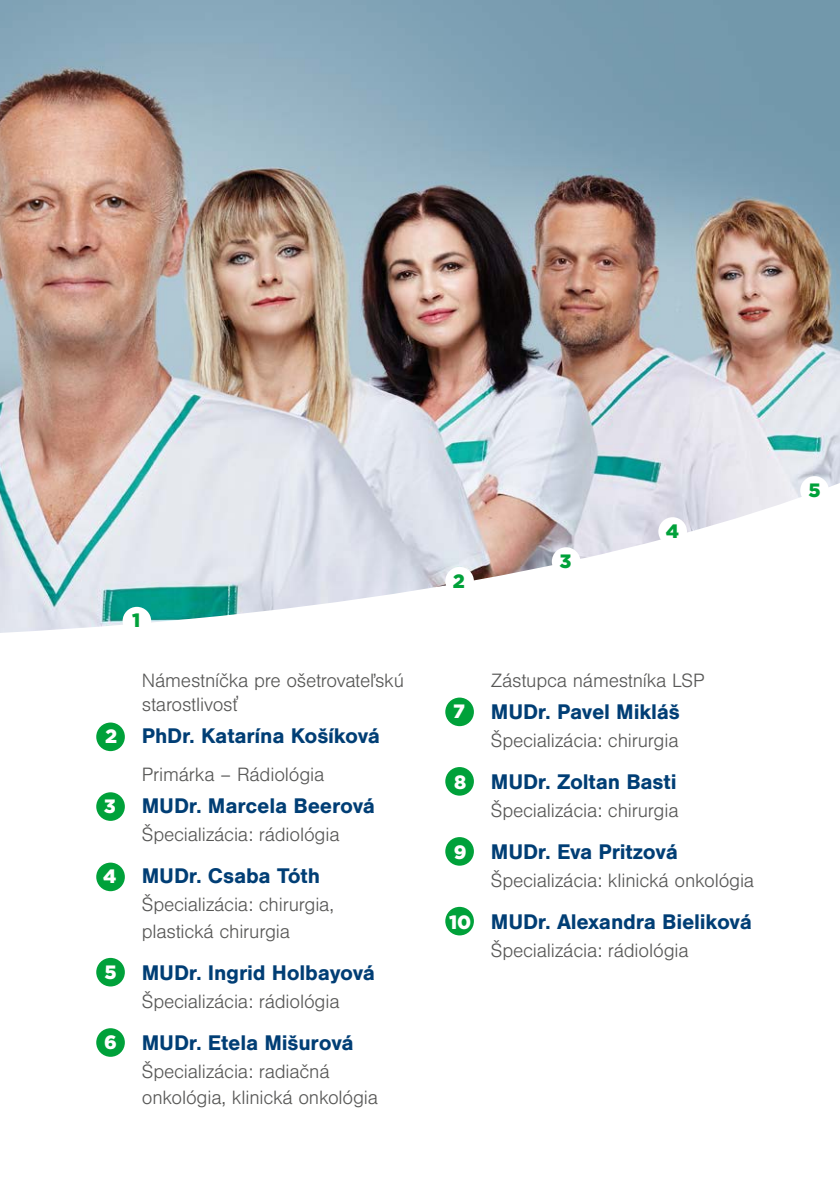
<style>
.page{position:relative;width:840px;height:1191px;background:#fff}
.page>*{position:absolute;margin:0;border:0;box-sizing:border-box;transform-origin:0 0}
.t1{font:700 22px "Nimbus San";letter-spacing:-.01em;color:#003e75}
.t2{font:300 20px/26.4px "Nimbus San";letter-spacing:-.01em;color:#575756}
.t3{font:900 19.4px "Gotham";color:#fff}
.t4{font:900 19.4px "Gotham";color:#00a13a}
</style>
<div class="page">
<img style="left:0;top:0;width:839px;height:633px">
<div style="left:122px;top:607px;width:29px;height:28px;background:#fff;border-radius:50%"></div>
<div style="left:445px;top:567px;width:28px;height:28px;background:#fff;border-radius:50%"></div>
<div style="left:551px;top:547px;width:29px;height:29px;background:#fff;border-radius:50%"></div>
<div style="left:658px;top:517px;width:28px;height:29px;background:#fff;border-radius:50%"></div>
<div style="left:799px;top:476px;width:29px;height:29px;background:#fff;border-radius:50%"></div>
<div style="left:96px;top:722px;width:29px;height:29px;background:#00a13a;border-radius:50%"></div>
<div style="left:96px;top:792px;width:29px;height:29px;background:#00a13a;border-radius:50%"></div>
<div style="left:445px;top:697px;width:28px;height:29px;background:#00a13a;border-radius:50%"></div>
<div style="left:445px;top:767px;width:28px;height:28px;background:#00a13a;border-radius:50%"></div>
<div style="left:445px;top:837px;width:28px;height:28px;background:#00a13a;border-radius:50%"></div>
<div style="left:445px;top:907px;width:28px;height:28px;background:#00a13a;border-radius:50%"></div>
<div style="left:96px;top:862px;width:29px;height:29px;background:#00a13a;border-radius:50%"></div>
<div style="left:96px;top:958px;width:29px;height:28px;background:#00a13a;border-radius:50%"></div>
<div style="left:96px;top:1028px;width:29px;height:28px;background:#00a13a;border-radius:50%"></div>
<p class="t4" style="left:132px;top:607px;width:10px">1</p>
<p class="t3" style="left:105px;top:723px;width:14px">2</p>
<p class="t3" style="left:104px;top:792px;width:13px">3</p>
<p class="t3" style="left:103px;top:863px;width:15px">4</p>
<p class="t3" style="left:104px;top:958px;width:14px">5</p>
<p class="t3" style="left:104px;top:1028px;width:14px">6</p>
<p class="t2" style="left:142px;top:669px;width:263px;line-height:24px">Námestníčka pre ošetrovateľskú starostlivosť</p>
<p class="t1" style="left:142px;top:723px;width:240px">PhDr. Katarína Košíková</p>
<p class="t2" style="left:142px;top:762px;width:184px">Primárka – Rádiológia</p>
<p class="t1" style="left:142px;top:793px;width:234px">MUDr. Marcela Beerová</p>
<p class="t2" style="left:142px;top:822px;width:199px">Špecializácia: rádiológia</p>
<p class="t1" style="left:142px;top:863px;width:180px">MUDr. Csaba Tóth</p>
<p class="t2" style="left:142px;top:892px;width:194px">Špecializácia: chirurgia, plastická chirurgia</p>
<p class="t1" style="left:142px;top:960px;width:234px">MUDr. Ingrid Holbayová</p>
<p class="t2" style="left:142px;top:988px;width:199px">Špecializácia: rádiológia</p>
<p class="t1" style="left:142px;top:1030px;width:213px">MUDr. Etela Mišurová</p>
<p class="t2" style="left:142px;top:1058px;width:238px">Špecializácia: radiačná onkológia, klinická onkológia</p>
<p class="t4" style="left:452px;top:567px;width:14px">2</p>
<p class="t4" style="left:559px;top:547px;width:13px">3</p>
<p class="t4" style="left:665px;top:517px;width:15px">4</p>
<p class="t3" style="left:453px;top:698px;width:13px">7</p>
<p class="t3" style="left:454px;top:768px;width:14px">8</p>
<p class="t3" style="left:453px;top:838px;width:14px">9</p>
<p class="t3" style="left:449px;top:908px;width:24px">10</p>
<p class="t2" style="left:490px;top:668px;width:215px">Zástupca námestníka LSP</p>
<p class="t1" style="left:490px;top:699px;width:190px">MUDr. Pavel Mikláš</p>
<p class="t2" style="left:490px;top:728px;width:189px">Špecializácia: chirurgia</p>
<p class="t1" style="left:490px;top:769px;width:187px">MUDr. Zoltan Basti</p>
<p class="t2" style="left:490px;top:798px;width:189px">Špecializácia: chirurgia</p>
<p class="t1" style="left:490px;top:839px;width:188px">MUDr. Eva Pritzová</p>
<p class="t2" style="left:490px;top:868px;width:265px">Špecializácia: klinická onkológia</p>
<p class="t1" style="left:490px;top:909px;width:262px">MUDr. Alexandra Bieliková</p>
<p class="t2" style="left:490px;top:938px;width:199px">Špecializácia: rádiológia</p>
<p class="t4" style="left:808px;top:476px;width:14px">5</p>
</div>
